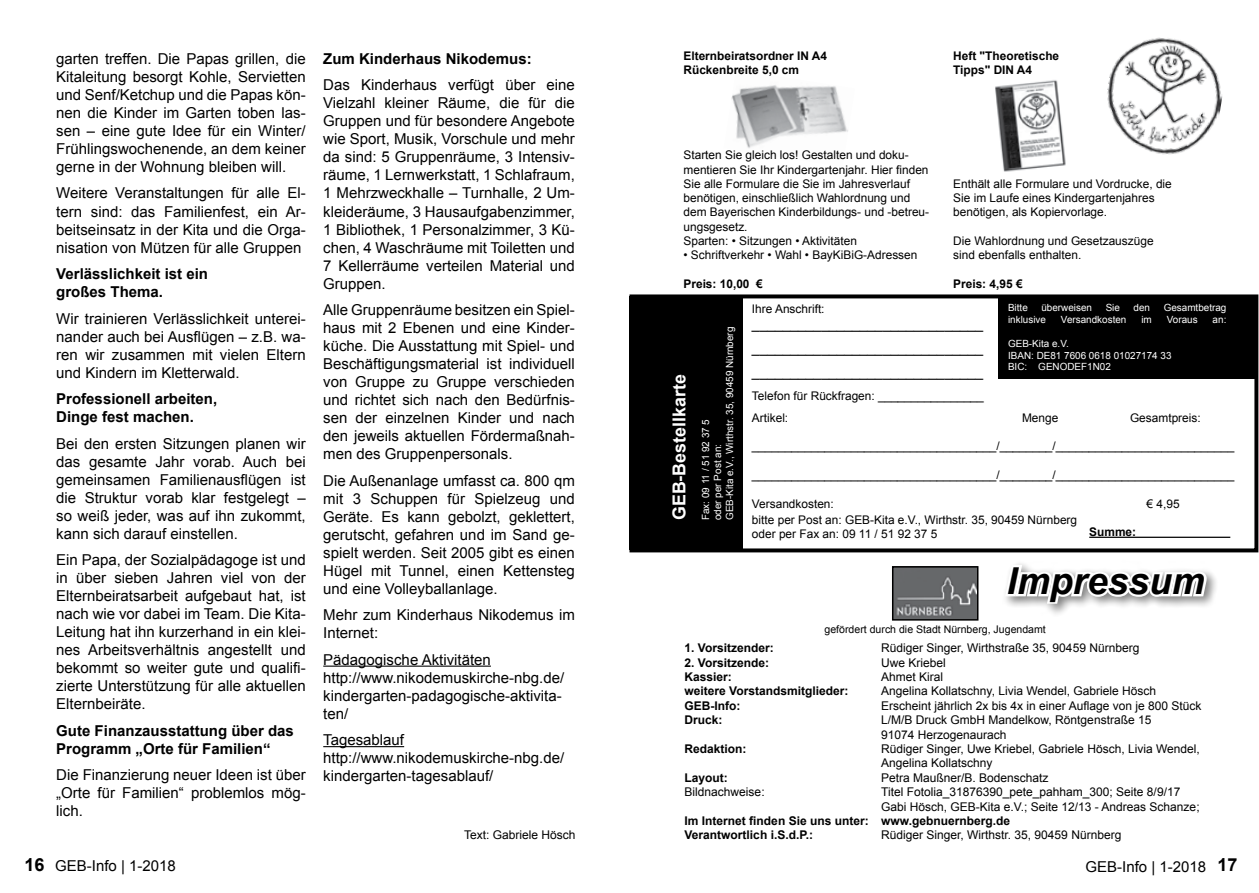
<style>
.page{position:relative;width:1259px;height:893px;background:#fff}
.page>*{position:absolute;margin:0;border:0;box-sizing:border-box;transform-origin:0 0}
.t1{font:italic 700 37.2px "Arial";color:#000}
.t2{font:700 17.85px "Arial";color:#fff}
.t3{font:15px/18px "Arial";color:#000;text-align:justify}
.t4{font:700 15px/18px "Arial";color:#000}
.t5{font:13.8px/23.7px "Arial";color:#000;text-align:justify}
.t6{font:12px/14.4px "Arial";color:#000}
.t7{font:700 12px/14.4px "Arial";color:#000}
.t8{font:11.85px/14.2px "Arial";color:#000}
.t9{font:700 11.85px/14.2px "Arial";color:#000}
.t10{font:10.5px "Arial";color:#000}
.t11{font:9.9px/11.9px "Arial";color:#fff}
.s1{font-weight:700;font-size:18px}
</style>
<div class="page">
<div style="left:1002px;top:560px;width:217px;height:57px;background:#000;opacity:.5"></div>
<svg style="left:1002px;top:562px;width:207px;height:45px"></svg>
<img style="left:895px;top:569px;width:80px;height:49px">
<div style="left:892px;top:566px;width:86px;height:55px;border:2px solid #000"></div>
<hr style="left:323px;top:666px;width:168px;height:1px;background:#000">
<hr style="left:323px;top:746px;width:81px;height:1px;background:#000">
<img style="left:731px;top:85px;width:117px;height:63px">
<img style="left:1107px;top:37px;width:116px;height:118px">
<div style="left:629px;top:296px;width:113px;height:254px;background:#000"></div>
<div style="left:998px;top:296px;width:258px;height:83px;background:#000"></div>
<div style="left:629px;top:294px;width:629px;height:258px;border:4px solid #000"></div>
<hr style="left:1089px;top:537px;width:141px;height:1px;background:#000">
<img style="left:995px;top:80px;width:71px;height:92px">
<p class="t3" style="left:56px;top:50px;width:251px">garten treffen. Die Papas grillen, die Kitaleitung besorgt Kohle, Servietten und Senf/Ketchup und die Papas kön&shy;nen die Kinder im Garten toben las&shy;sen – eine gute Idee für ein Winter/ Frühlingswochenende, an dem keiner gerne in der Wohnung bleiben will.</p>
<p class="t3" style="left:56px;top:184px;width:251px">Weitere Veranstaltungen für alle El&shy;tern sind: das Familienfest, ein Ar&shy;beitseinsatz in der Kita und die Orga&shy;nisation von Mützen für alle Gruppen</p>
<p class="t4" style="left:56px;top:265px;width:153px">Verlässlichkeit ist ein großes Thema.</p>
<p class="t3" style="left:56px;top:309px;width:251px">Wir trainieren Verlässlichkeit unterei&shy;nander auch bei Ausflügen – z.B. wa&shy;ren wir zusammen mit vielen Eltern und Kindern im Kletterwald.</p>
<p class="t4" style="left:56px;top:390px;width:162px">Professionell arbeiten,<br>Dinge fest machen.</p>
<p class="t3" style="left:56px;top:434px;width:251px">Bei den ersten Sitzungen planen wir das gesamte Jahr vorab. Auch bei gemeinsamen Familienausflügen ist die Struktur vorab klar festgelegt – so weiß jeder, was auf ihn zukommt, kann sich darauf einstellen.</p>
<p class="t3" style="left:56px;top:551px;width:251px">Ein Papa, der Sozialpädagoge ist und in über sieben Jahren viel von der Elternbeiratsarbeit aufgebaut hat, ist nach wie vor dabei im Team. Die Kita-Leitung hat ihn kurzerhand in ein klei&shy;nes Arbeitsverhältnis angestellt und bekommt so weiter gute und qualifi&shy;zierte Unterstützung für alle aktuellen Elternbeiräte.</p>
<p class="t4" style="left:56px;top:722px;width:239px">Gute Finanzausstattung über das<br>Programm „Orte für Familien“</p>
<p class="t3" style="left:56px;top:766px;width:251px">Die Finanzierung neuer Ideen ist über „Orte für Familien“ problemlos mög&shy;lich.</p>
<p class="t4" style="left:323px;top:50px;width:210px">Zum Kinderhaus Nikodemus:</p>
<p class="t3" style="left:323px;top:76px;width:253px">Das Kinderhaus verfügt über eine Vielzahl kleiner Räume, die für die Gruppen und für besondere Angebote wie Sport, Musik, Vorschule und mehr da sind: 5 Gruppenräume, 3 Intensiv&shy;räume, 1 Lernwerkstatt, 1 Schlafraum, 1 Mehrzweckhalle – Turnhalle, 2 Um&shy;kleideräume, 3 Hausaufgabenzimmer, 1 Bibliothek, 1 Personalzimmer, 3 Kü&shy;chen, 4 Waschräume mit Toiletten und 7 Kellerräume verteilen Material und Gruppen.</p>
<p class="t3" style="left:323px;top:301px;width:253px">Alle Gruppenräume besitzen ein Spiel&shy;haus mit 2 Ebenen und eine Kinder&shy;küche. Die Ausstattung mit Spiel- und Beschäftigungsmaterial ist individuell von Gruppe zu Gruppe verschieden und richtet sich nach den Bedürfnis&shy;sen der einzelnen Kinder und nach den jeweils aktuellen Fördermaßnah&shy;men des Gruppenpersonals.</p>
<p class="t3" style="left:323px;top:471px;width:253px">Die Außenanlage umfasst ca. 800 qm mit 3 Schuppen für Spielzeug und Geräte. Es kann gebolzt, geklettert, gerutscht, gefahren und im Sand ge&shy;spielt werden. Seit 2005 gibt es einen Hügel mit Tunnel, einen Kettensteg und eine Volleyballanlage.</p>
<p class="t3" style="left:323px;top:606px;width:253px">Mehr zum Kinderhaus Nikodemus im<br>Internet:</p>
<p class="t3" style="left:323px;top:650px;width:242px;text-align:left">Pädagogische Aktivitäten http://www.nikodemuskirche-nbg.de/ kindergarten-padagogische-aktivita&shy;ten/</p>
<p class="t3" style="left:323px;top:731px;width:242px;text-align:left">Tagesablauf http://www.nikodemuskirche-nbg.de/ kindergarten-tagesablauf/</p>
<p class="t6" style="left:464px;top:827px;width:113px">Text: Gabriele Hösch</p>
<p class="t9" style="left:683px;top:49px;width:145px">Elternbeiratsordner IN A4<br>Rückenbreite 5,0 cm</p>
<p class="t9" style="left:953px;top:49px;width:107px">Heft "Theoretische<br>Tipps" DIN A4</p>
<p class="t8" style="left:683px;top:148px;width:247px">Starten Sie gleich los! Gestalten und doku&shy;mentieren Sie Ihr Kindergartenjahr. Hier finden Sie alle Formulare die Sie im Jahresverlauf benötigen, einschließlich Wahlordnung und dem Bayerischen Kinderbildungs- und -betreu&shy;ungsgesetz.<br>Sparten: • Sitzungen • Aktivitäten</p>
<p class="t8" style="left:683px;top:248px;width:235px">• Schriftverkehr • Wahl • BayKiBiG-Adressen</p>
<p class="t9" style="left:683px;top:277px;width:81px">Preis: 10,00 €</p>
<p class="t8" style="left:953px;top:177px;width:220px">Enthält alle Formulare und Vordrucke, die<br>Sie im Laufe eines Kindergartenjahres benötigen, als Kopiervorlage.</p>
<p class="t8" style="left:953px;top:234px;width:202px">Die Wahlordnung und Gesetzauszüge sind ebenfalls enthalten.</p>
<p class="t9" style="left:953px;top:277px;width:71px">Preis: 4,95 €</p>
<p class="t11" style="left:1008px;top:302px;width:21px">Bitte</p>
<p class="t11" style="left:1041px;top:302px;width:52px">überweisen</p>
<p class="t11" style="left:1105px;top:302px;width:16px">Sie</p>
<p class="t11" style="left:1133px;top:302px;width:18px">den</p>
<p class="t11" style="left:1163px;top:302px;width:64px">Gesamtbetrag</p>
<p class="t11" style="left:1008px;top:314px;width:39px">inklusive</p>
<p class="t11" style="left:1061px;top:314px;width:67px">Versandkosten</p>
<p class="t11" style="left:1141px;top:314px;width:12px">im</p>
<p class="t11" style="left:1166px;top:314px;width:32px">Voraus</p>
<p class="t11" style="left:1212px;top:314px;width:15px">an:</p>
<p class="t11" style="left:1008px;top:337px;width:165px">GEB-Kita e.V.<br>IBAN: DE81 7606 0618 01027174 33<br>BIC: GENODEF1N02</p>
<p class="t8" style="left:752px;top:301px;width:74px">Ihre Anschrift:</p>
<p class="t5" style="left:752px;top:313px;width:233px">______________________________ ______________________________ ______________________________</p>
<p class="t11" style="left:700px;top:520px;width:195px;rotate:-90deg">Fax: 09 11 / 51 92 37 5<br>oder per Post an:<br>GEB-Kita e.V., Wirthstr. 35, 90459 Nürnberg</p>
<p class="t2" style="left:667px;top:520px;width:147px;rotate:-90deg">GEB-Bestellkarte</p>
<p class="t8" style="left:752px;top:385px;width:233px;line-height:22px">Telefon für Rückfragen: ________________<br>Artikel:</p>
<p class="t8" style="left:1022px;top:411px;width:38px">Menge</p>
<p class="t8" style="left:1130px;top:411px;width:72px">Gesamtpreis:</p>
<p class="t8" style="left:752px;top:439px;width:484px">_____________________________________/________/___________________________</p>
<p class="t8" style="left:752px;top:468px;width:484px">_____________________________________/________/___________________________</p>
<p class="t8" style="left:752px;top:496px;width:83px">Versandkosten:</p>
<p class="t8" style="left:1146px;top:496px;width:35px">€ 4,95</p>
<p class="t9" style="left:1089px;top:525px;width:48px">Summe:</p>
<p class="t8" style="left:752px;top:513px;width:327px">bitte per Post an: GEB-Kita e.V., Wirthstr. 35, 90459 Nürnberg oder per Fax an: 09 11 / 51 92 37 5</p>
<h1 class="t1" style="left:1007px;top:556px;width:200px">Impressum</h1>
<p class="t10" style="left:824px;top:623px;width:223px">gefördert durch die Stadt Nürnberg, Jugendamt</p>
<p class="t7" style="left:684px;top:641px;width:91px">1. Vorsitzender:</p>
<p class="t6" style="left:881px;top:641px;width:260px">Rüdiger Singer, Wirthstraße 35, 90459 Nürnberg</p>
<p class="t7" style="left:684px;top:655px;width:86px">2. Vorsitzende:</p>
<p class="t6" style="left:881px;top:655px;width:66px">Uwe Kriebel</p>
<p class="t7" style="left:684px;top:670px;width:49px">Kassier:</p>
<p class="t6" style="left:881px;top:670px;width:64px">Ahmet Kiral</p>
<p class="t7" style="left:684px;top:684px;width:165px">weitere Vorstandsmitglieder:</p>
<p class="t6" style="left:881px;top:684px;width:277px">Angelina Kollatschny, Livia Wendel, Gabriele Hösch</p>
<p class="t7" style="left:684px;top:699px;width:57px">GEB-Info:</p>
<p class="t6" style="left:881px;top:698px;width:322px">Erscheint jährlich 2x bis 4x in einer Auflage von je 800 Stück</p>
<p class="t7" style="left:684px;top:713px;width:40px">Druck:</p>
<p class="t6" style="left:881px;top:713px;width:272px">L/M/B Druck GmbH Mandelkow, Röntgenstraße 15<br>91074 Herzogenaurach</p>
<p class="t7" style="left:684px;top:742px;width:64px">Redaktion:</p>
<p class="t6" style="left:881px;top:742px;width:320px">Rüdiger Singer, Uwe Kriebel, Gabriele Hösch, Livia Wendel,<br>Angelina Kollatschny</p>
<p class="t7" style="left:684px;top:771px;width:45px">Layout:</p>
<p class="t6" style="left:881px;top:770px;width:169px">Petra Maußner/B. Bodenschatz</p>
<p class="t6" style="left:684px;top:785px;width:82px">Bildnachweise:</p>
<p class="t6" style="left:881px;top:785px;width:320px">Titel Fotolia_31876390_pete_pahham_300; Seite 8/9/17<br>Gabi Hösch, GEB-Kita e.V.; Seite 12/13 - Andreas Schanze;</p>
<p class="t7" style="left:684px;top:814px;width:327px">Im Internet finden Sie uns unter: www.gebnuernberg.de<br>Verantwortlich i.S.d.P.:</p>
<p class="t6" style="left:881px;top:828px;width:242px">Rüdiger Singer, Wirthstr. 35, 90459 Nürnberg</p>
<p class="t3" style="left:24px;top:857px;width:153px"><span class="s1">16</span> GEB-Info | 1-2018</p>
<p class="t3" style="left:1085px;top:858px;width:153px">GEB-Info | 1-2018 <span class="s1">17</span></p>
</div>
